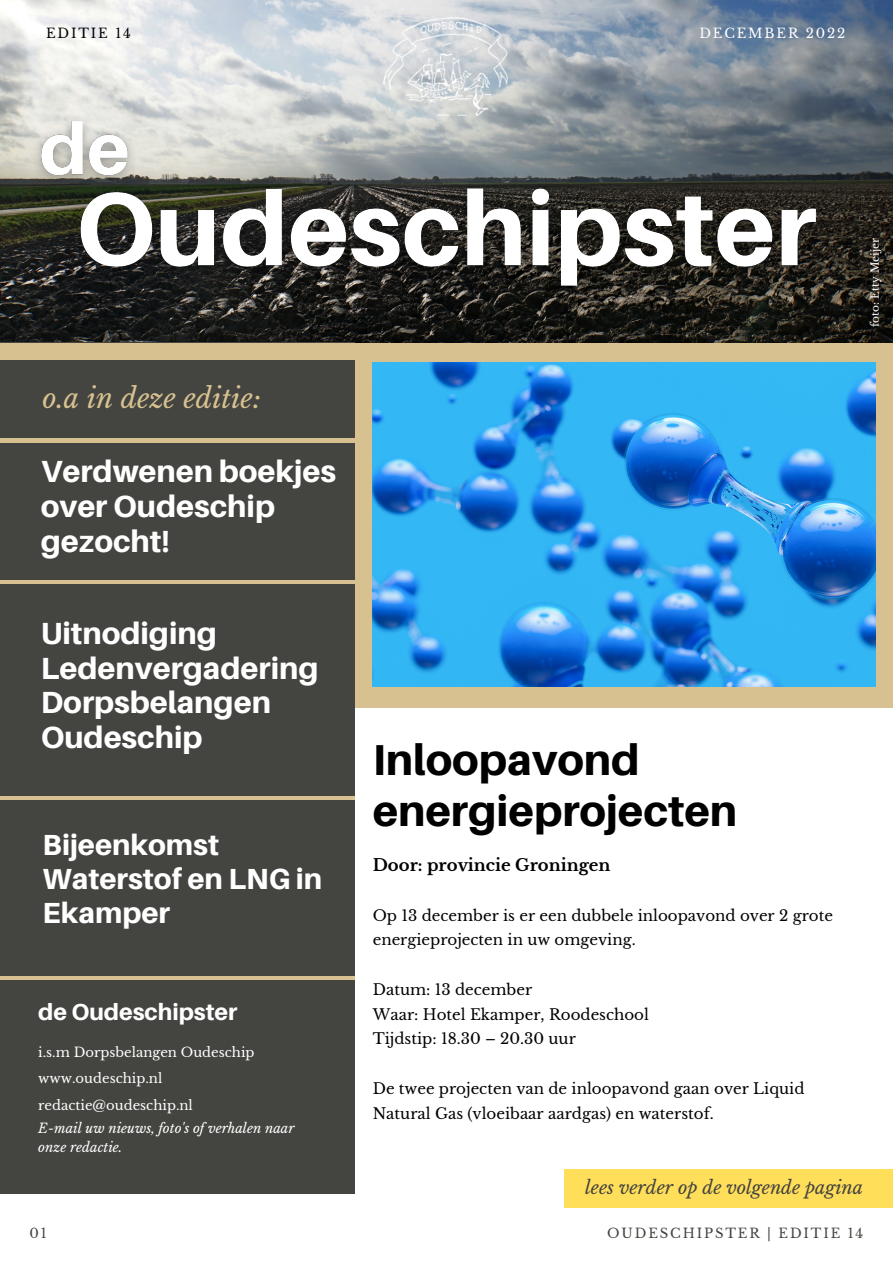
<style>
.page{position:relative;width:893px;height:1264px;background:#fff}
.page>*{position:absolute;margin:0;border:0;box-sizing:border-box;transform-origin:0 0}
.t1{font:800 43.35px/50.6px "Aileron";color:#000}
.t2{font:800 30.6px/34.7px "Aileron";color:#fff}
.t3{font:800 29.1px/33.8px "Aileron";color:#fff}
.t4{font:italic 27.15px "Libre Baskerville";color:#d7c190}
.t5{font:800 23.1px "Aileron";color:#fff}
.t6{font:italic 18px "Libre Baskerville";color:#444440}
.t7{font:700 16.5px "Libre Baskerville";color:#000}
.t8{font:15px/24.8px "Libre Baskerville";color:#000}
.t9{font:13.2px/26.4px "Libre Baskerville";color:#fff}
.t10{font:italic 13.2px/18.8px "Libre Baskerville";color:#fff}
.t11{font:13.2px "Libre Baskerville";letter-spacing:.14em;color:#444440}
.t12{font:13.2px "Libre Baskerville";letter-spacing:.14em;color:#fff}
.t13{font:13.2px "Libre Baskerville";letter-spacing:.14em;color:#000}
.t14{font:10.5px "Libre Baskerville";color:#fff}
</style>
<div class="page">
<img style="left:0;top:0;width:892px;height:343px">
<div style="left:355px;top:356px;width:537px;height:351px;background:#d7c190"></div>
<img style="left:372px;top:362px;width:503px;height:324px">
<div style="left:0;top:342px;width:354px;height:851px;background:#444440"></div>
<hr style="left:0;top:580px;width:355px;height:3px;background:#d7c190">
<hr style="left:0;top:976px;width:355px;height:3px;background:#d7c190">
<hr style="left:0;top:439px;width:355px;height:3px;background:#d7c190">
<div style="left:0;top:343px;width:892px;height:17px;background:#d7c190"></div>
<hr style="left:0;top:796px;width:355px;height:3px;background:#d7c190">
<img style="left:50px;top:145px;width:792px;height:174px">
<img style="left:22px;top:89px;width:126px;height:124px">
<img style="left:384px;top:18px;width:123px;height:97px">
<div style="left:564px;top:1168px;width:328px;height:39px;background:#ffde59"></div>
<p class="t13" style="left:46px;top:25px;width:86px">EDITIE 14</p>
<p class="t12" style="left:699px;top:25px;width:147px">DECEMBER 2022</p>
<h3 class="t4" style="left:43px;top:381px;width:220px">o.a in deze editie:</h3>
<h2 class="t2" style="left:41px;top:453px;width:297px">Verdwenen boekjes over Oudeschip gezocht!</h2>
<h2 class="t2" style="left:41px;top:615px;width:279px">Uitnodiging<br>Ledenvergadering<br>Dorpsbelangen<br>Oudeschip</h2>
<h3 class="t3" style="left:43px;top:827px;width:281px">Bijeenkomst<br>Waterstof en LNG in<br>Ekamper</h3>
<h3 class="t5" style="left:38px;top:997px;width:200px">de Oudeschipster</h3>
<p class="t9" style="left:38px;top:1038px;width:218px">i.s.m Dorpsbelangen Oudeschip www.oudeschip.nl redactie@oudeschip.nl</p>
<p class="t10" style="left:38px;top:1118px;width:258px">E-mail uw nieuws, foto's of verhalen naar onze redactie.</p>
<p class="t14" style="left:868px;top:327px;width:90px;rotate:-90deg">foto: Etty Meijer</p>
<h1 class="t1" style="left:372px;top:734px;width:366px">Inloopavond energieprojecten</h1>
<p class="t7" style="left:372px;top:855px;width:239px">Door: provincie Groningen</p>
<p class="t8" style="left:372px;top:903px;width:461px">Op 13 december is er een dubbele inloopavond over 2 grote energieprojecten in uw omgeving.</p>
<p class="t8" style="left:372px;top:977px;width:278px">Datum: 13 december<br>Waar: Hotel Ekamper, Roodeschool<br>Tijdstip: 18.30 – 20.30 uur</p>
<p class="t8" style="left:372px;top:1076px;width:433px">De twee projecten van de inloopavond gaan over Liquid<br>Natural Gas (vloeibaar aardgas) en waterstof.</p>
<p class="t6" style="left:585px;top:1176px;width:279px">lees verder op de volgende pagina</p>
<p class="t11" style="left:29px;top:1225px;width:19px">01</p>
<p class="t11" style="left:607px;top:1225px;width:257px">OUDESCHIPSTER | EDITIE 14</p>
</div>
